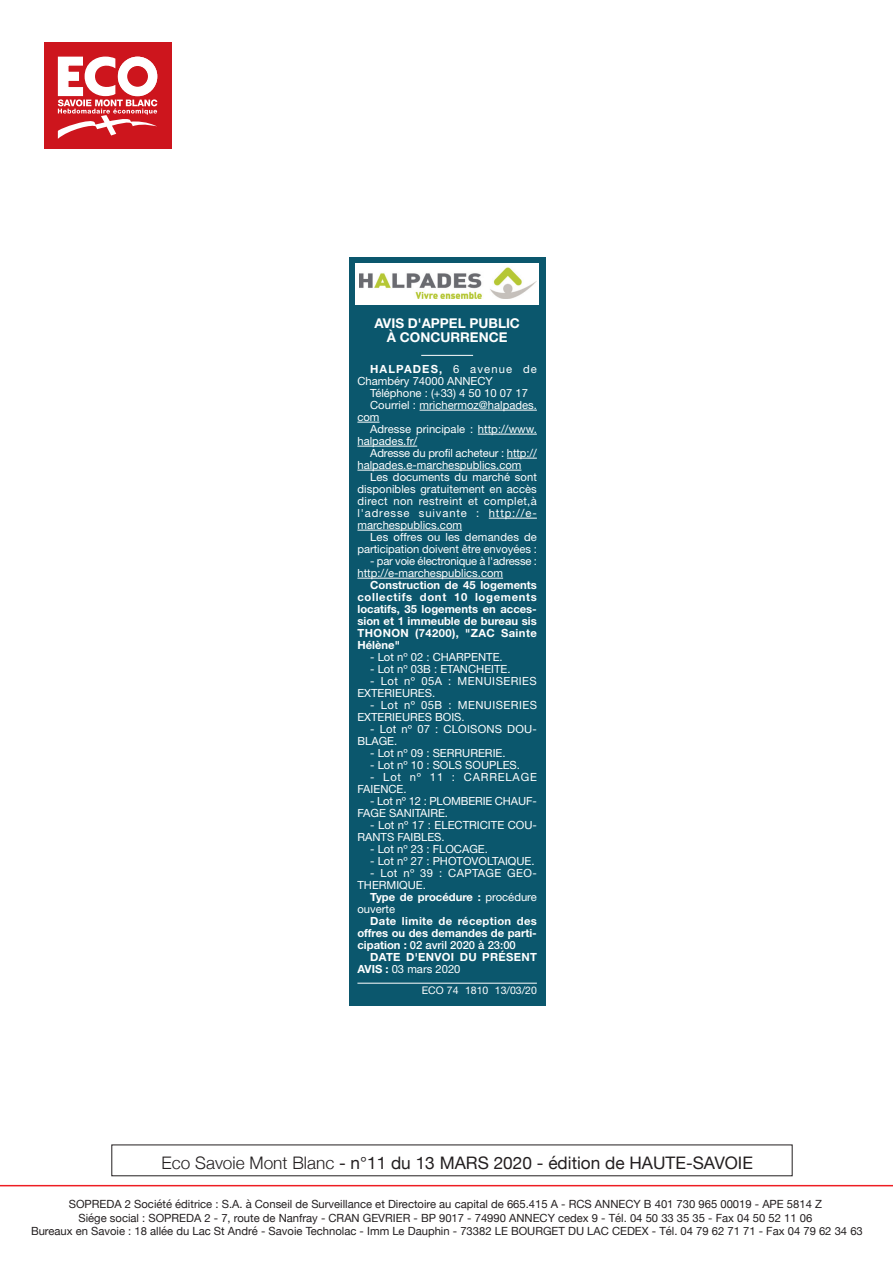
<style>
.page{position:relative;width:893px;height:1263px;background:#fff}
.page>*{position:absolute;margin:0;border:0;box-sizing:border-box;transform-origin:0 0}
.t1{font:17.25px "Helvetica Neue";color:#231f20}
.Petit_titre_filet{font:700 13.5px/14.2px "Helvetica Neue LT Std";color:#fff;text-align:center}
.AL{font:11.25px/12px "Helvetica Neue LT Std";color:#fff}
.t2{font:11.25px/13.5px "Helvetica Neue";color:#231f20;text-align:center}
.AL-2{font:700 11.25px/12px "Helvetica Neue LT Std";color:#fff;text-align:justify}
.AL-3{font:11.25px/12px "Helvetica Neue LT Std";letter-spacing:.04em;color:#fff}
.AL-4{font:11.25px/12px "Helvetica Neue LT Std";letter-spacing:-.02em;color:#fff}
.AL-5{font:700 11.25px/12px "Helvetica Neue LT Std";letter-spacing:.03em;color:#fff}
.AL-6{font:11.25px/12px "Helvetica Neue LT Std";letter-spacing:.035em;color:#fff}
.AL-7{font:11.25px/12px "Helvetica Neue LT Std";letter-spacing:.02em;color:#fff}
.AL-8{font:11.25px/12px "Helvetica Neue LT Std";letter-spacing:.07em;color:#fff}
.LEG_REF_marché_publi{font:10.5px "Helvetica Neue LT Std";color:#fff}
.s1{font-weight:700}
.s2{font-weight:400}
.s3{font-weight:500}
.s4{font-weight:300}
</style>
<div class="page">
<hr style="left:0;top:1185px;width:893px;height:1px;background:#ee1d23">
<div style="left:44px;top:43px;width:127px;height:106px;background:#cd151d"></div>
<svg style="left:57px;top:56px;width:101px;height:83px"></svg>
<div style="left:349px;top:257px;width:196px;height:749px;background:#0b576d"></div>
<hr style="left:421px;top:355px;width:52px;height:1px;background:#fff">
<hr style="left:419px;top:410px;width:118px;height:1px;background:#fff">
<svg style="left:357px;top:422px;width:23px;height:1px"></svg>
<hr style="left:478px;top:434px;width:59px;height:1px;background:#fff">
<hr style="left:357px;top:446px;width:60px;height:1px;background:#fff">
<hr style="left:507px;top:458px;width:30px;height:1px;background:#fff">
<hr style="left:357px;top:470px;width:164px;height:1px;background:#fff">
<hr style="left:489px;top:518px;width:48px;height:1px;background:#fff">
<hr style="left:357px;top:530px;width:105px;height:1px;background:#fff">
<hr style="left:357px;top:578px;width:146px;height:1px;background:#fff">
<hr style="left:357px;top:983px;width:180px;height:1px;background:#fff">
<div style="left:355px;top:264px;width:184px;height:41px;background:#fff"></div>
<img style="left:360px;top:267px;width:177px;height:32px">
<p class="Petit_titre_filet" style="left:374px;top:315px;width:147px">AVIS D'APPEL PUBLIC<br>À CONCURRENCE</p>
<p class="AL" style="left:357px;top:363px;width:181px;text-indent:13px"><span class="s1">HALPADES,</span> 6 avenue de<br>Chambéry 74000 ANNECY</p>
<p class="AL" style="left:370px;top:387px;width:159px">Téléphone : (+33) 4 50 10 07 17</p>
<p class="AL" style="left:357px;top:399px;width:181px;text-indent:13px">Courriel : mrichermoz@halpades. com</p>
<p class="AL" style="left:357px;top:423px;width:181px;text-indent:13px">Adresse principale : http://www. halpades.fr/</p>
<p class="AL" style="left:357px;top:447px;width:181px;text-indent:13px">Adresse du profil acheteur : http:// halpades.e-marchespublics.com</p>
<p class="AL" style="left:357px;top:471px;width:181px;text-align:justify;text-indent:13px">Les documents du marché sont disponibles gratuitement en accès direct non restreint et complet,à l'adresse suivante : http://e&shy;marchespublics.com</p>
<p class="AL" style="left:357px;top:531px;width:181px;text-align:right">Les offres ou les demandes de participation doivent être envoyées :</p>
<p class="AL-4" style="left:357px;top:555px;width:181px;text-indent:13px">- par voie électronique à l'adresse : http://e-marchespublics.com</p>
<p class="AL-2" style="left:357px;top:579px;width:181px;text-indent:13px">Construction de 45 logements collectifs dont 10 logements locatifs, 35 logements en acces&shy;sion et 1 immeuble de bureau sis THONON (74200), "ZAC Sainte Hélène"</p>
<p class="AL" style="left:370px;top:651px;width:134px">- Lot nº 02 : CHARPENTE.</p>
<p class="AL" style="left:370px;top:663px;width:142px">- Lot nº 03B : ETANCHEITE.</p>
<p class="AL-3" style="left:357px;top:675px;width:181px;text-indent:13px">- Lot nº 05A : MENUISERIES<br>EXTERIEURES.</p>
<p class="AL-3" style="left:357px;top:699px;width:181px;text-indent:13px">- Lot nº 05B : MENUISERIES<br>EXTERIEURES BOIS.</p>
<p class="AL-7" style="left:357px;top:723px;width:181px;text-indent:13px">- Lot nº 07 : CLOISONS DOU-<br>BLAGE.</p>
<p class="AL" style="left:370px;top:747px;width:137px">- Lot nº 09 : SERRURERIE.</p>
<p class="AL" style="left:370px;top:759px;width:151px">- Lot nº 10 : SOLS SOUPLES.</p>
<p class="AL-8" style="left:357px;top:771px;width:181px;text-indent:13px">- Lot nº 11 : CARRELAGE<br>FAIENCE.</p>
<p class="AL" style="left:357px;top:795px;width:181px;text-indent:13px">- Lot nº 12 : PLOMBERIE CHAUF-<br>FAGE SANITAIRE.</p>
<p class="AL" style="left:357px;top:819px;width:181px;text-indent:13px">- Lot nº 17 : ELECTRICITE COU-<br>RANTS FAIBLES.</p>
<p class="AL" style="left:370px;top:843px;width:119px">- Lot nº 23 : FLOCAGE.</p>
<p class="AL" style="left:370px;top:855px;width:166px">- Lot nº 27 : PHOTOVOLTAIQUE.</p>
<p class="AL-6" style="left:357px;top:867px;width:181px;text-indent:13px">- Lot nº 39 : CAPTAGE GEO-<br>THERMIQUE.</p>
<p class="AL-2" style="left:357px;top:891px;width:181px;text-indent:13px">Type de procédure : <span class="s2">procédure ouverte</span></p>
<p class="AL-2" style="left:357px;top:915px;width:181px;text-indent:13px">Date limite de réception des offres ou des demandes de parti&shy;cipation : <span class="s3">02 avril 2020 à 23:00</span></p>
<p class="AL-5" style="left:357px;top:951px;width:181px;text-indent:13px">DATE D'ENVOI DU PRÉSENT<br>AVIS : <span class="s2">03 mars 2020</span></p>
<p class="LEG_REF_marché_publi" style="left:422px;top:984px;width:117px">ECO 74 1810 13/03/20</p>
<h1 class="t1" style="left:162px;top:1150px;width:593px"><span class="s4">Eco Savoie Mont Blanc</span> - n°11 du 13 MARS 2020 - édition de HAUTE-SAVOIE</h1>
<p class="t2" style="left:31px;top:1198px;width:833px">SOPREDA 2 Société éditrice : S.A. à Conseil de Surveillance et Directoire au capital de 665.415 A - RCS ANNECY B 401 730 965 00019 - APE 5814 Z<br>Siége social : SOPREDA 2 - 7, route de Nanfray - CRAN GEVRIER - BP 9017 - 74990 ANNECY cedex 9 - Tél. 04 50 33 35 35 - Fax 04 50 52 11 06<br>Bureaux en Savoie : 18 allée du Lac St André - Savoie Technolac - Imm Le Dauphin - 73382 LE BOURGET DU LAC CEDEX - Tél. 04 79 62 71 71 - Fax 04 79 62 34 63</p>
</div>
